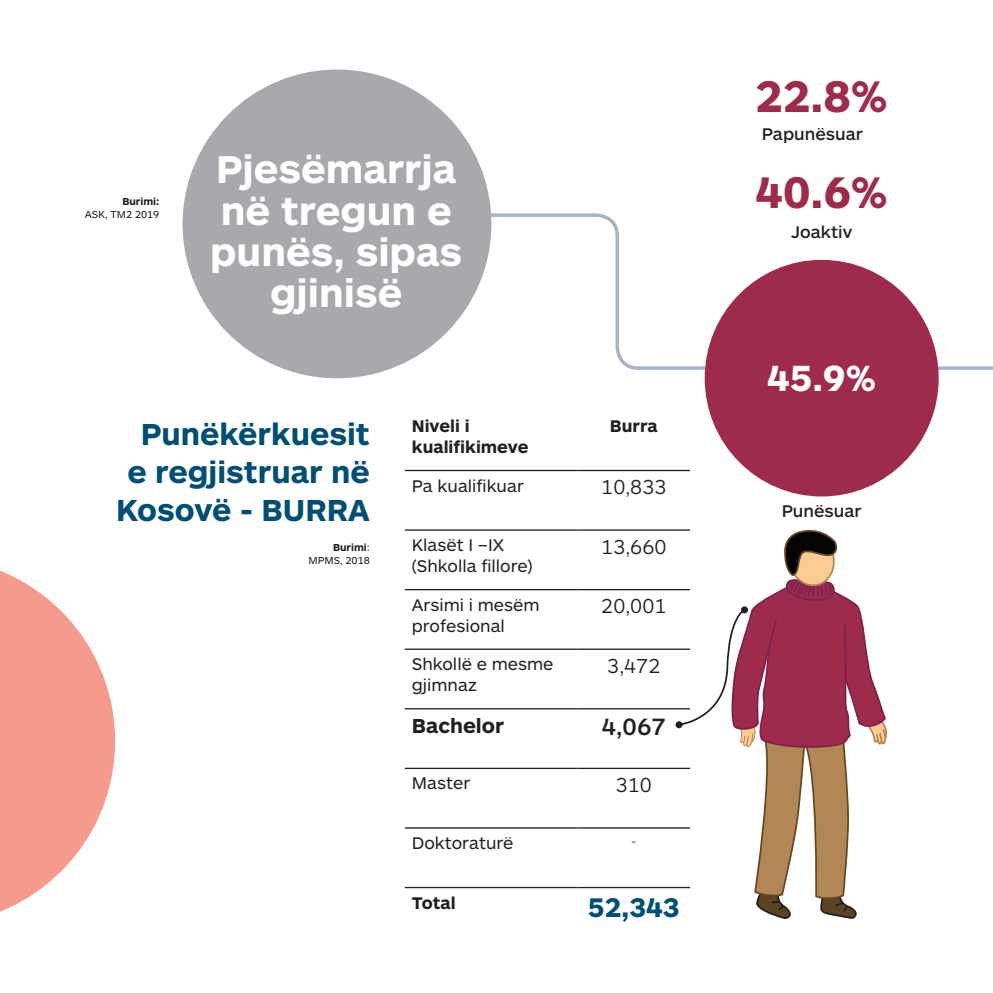
<style>
.page{position:relative;width:993px;height:993px;background:#fff}
.page>*{position:absolute;margin:0;border:0;box-sizing:border-box;transform-origin:0 0}
.t1{font:700 45.85px/96.4px "ARS Maquette Pro";color:#9f2b4c}
.t2{font:700 40.25px/41.3px "ARS Maquette Pro";color:#fff;text-align:center}
.t3{font:700 37.8px "ARS Maquette Pro";color:#fff}
.t4{font:700 31.5px/37.8px "ARS Maquette Pro";color:#014e75;text-align:right}
.t5{font:700 28px "ARS Maquette Pro";color:#014e75}
.t6{font:500 24.5px "ARS Maquette Pro";color:#231f20}
.t7{font:300 21px "ARS Maquette Pro";color:#231f20}
.t8{font:700 21px "ARS Maquette Pro";color:#231f20}
.t9{font:17.5px/21px "ARS Maquette Pro";color:#231f20}
.t10{font:700 17.5px/21px "ARS Maquette Pro";color:#231f20}
.t11{font:500 17.5px "ARS Maquette Pro";color:#231f20}
.t12{font:300 14px "ARS Maquette Pro";color:#231f20}
.t13{font:10.5px/12.6px "ARS Maquette Pro";color:#231f20;text-align:right}
.t14{font:700 10.5px "ARS Maquette Pro";color:#231f20}
.s1{font-weight:700}
</style>
<div class="page">
<svg style="left:473px;top:213px;width:519px;height:158px"></svg>
<div style="left:182px;top:69px;width:309px;height:309px;background:#a8a9ad;border-radius:50%"></div>
<svg style="left:0;top:570px;width:115px;height:342px;fill:#f59a8c"></svg>
<div style="left:704px;top:260px;width:234px;height:236px;background:#9f2b4c;border-radius:50%"></div>
<hr style="left:404px;top:469px;width:173px;height:2px;background:#231f20">
<hr style="left:577px;top:469px;width:113px;height:2px;background:#231f20">
<hr style="left:404px;top:529px;width:173px;height:1px;background:#231f20">
<hr style="left:577px;top:529px;width:113px;height:1px;background:#231f20">
<hr style="left:404px;top:588px;width:173px;height:2px;background:#231f20">
<hr style="left:577px;top:588px;width:113px;height:2px;background:#231f20">
<hr style="left:404px;top:648px;width:173px;height:1px;background:#231f20">
<hr style="left:577px;top:648px;width:113px;height:1px;background:#231f20">
<hr style="left:404px;top:708px;width:173px;height:1px;background:#231f20">
<hr style="left:577px;top:708px;width:113px;height:1px;background:#231f20">
<hr style="left:404px;top:767px;width:173px;height:1px;background:#231f20">
<hr style="left:577px;top:767px;width:113px;height:1px;background:#231f20">
<hr style="left:404px;top:827px;width:173px;height:1px;background:#231f20">
<hr style="left:577px;top:827px;width:113px;height:1px;background:#231f20">
<hr style="left:404px;top:886px;width:173px;height:1px;background:#231f20">
<hr style="left:577px;top:886px;width:113px;height:1px;background:#231f20">
<svg style="left:677px;top:529px;width:211px;height:390px"></svg>
<p class="t14" style="left:122px;top:195px;width:38px">Burimi:</p>
<p class="t13" style="left:85px;top:207px;width:76px">ASK, TM2 2019</p>
<h2 class="t2" style="left:210px;top:146px;width:253px">Pjesëmarrja në tregun e punës, sipas gjinisë</h2>
<h3 class="t4" style="left:116px;top:413px;width:255px">Punëkërkuesit e regjistruar në<br>Kosovë - BURRA</h3>
<p class="t13" style="left:308px;top:540px;width:63px"><span class="s1">Burimi</span>:<br>MPMS, 2018</p>
<p class="t10" style="left:411px;top:414px;width:118px">Niveli i kualifikimeve</p>
<p class="t10" style="left:609px;top:414px;width:49px">Burra</p>
<p class="t9" style="left:411px;top:474px;width:114px">Pa kualifikuar</p>
<p class="t7" style="left:601px;top:473px;width:67px">10,833</p>
<p class="t9" style="left:411px;top:533px;width:122px">Klasët I –IX (Shkolla fillore)</p>
<p class="t7" style="left:601px;top:533px;width:67px">13,660</p>
<p class="t9" style="left:411px;top:593px;width:129px">Arsimi i mesëm profesional</p>
<p class="t7" style="left:601px;top:592px;width:67px">20,001</p>
<p class="t9" style="left:411px;top:652px;width:143px">Shkollë e mesme gjimnaz</p>
<p class="t7" style="left:607px;top:652px;width:55px">3,472</p>
<p class="t8" style="left:411px;top:711px;width:94px">Bachelor</p>
<h3 class="t6" style="left:601px;top:710px;width:65px">4,067</h3>
<p class="t9" style="left:411px;top:771px;width:60px">Master</p>
<p class="t7" style="left:615px;top:771px;width:38px">310</p>
<p class="t9" style="left:411px;top:831px;width:103px">Doktoraturë</p>
<p class="t12" style="left:631px;top:832px;width:7px">-</p>
<p class="t10" style="left:411px;top:890px;width:45px">Total</p>
<h3 class="t5" style="left:587px;top:888px;width:93px">52,343</h3>
<h1 class="t1" style="left:755px;top:45px;width:134px">22.8%<br>40.6%</h1>
<p class="t11" style="left:761px;top:123px;width:103px">Papunësuar</p>
<p class="t11" style="left:790px;top:220px;width:63px">Joaktiv</p>
<h3 class="t3" style="left:766px;top:353px;width:111px">45.9%</h3>
<p class="t11" style="left:781px;top:499px;width:81px">Punësuar</p>
</div>
